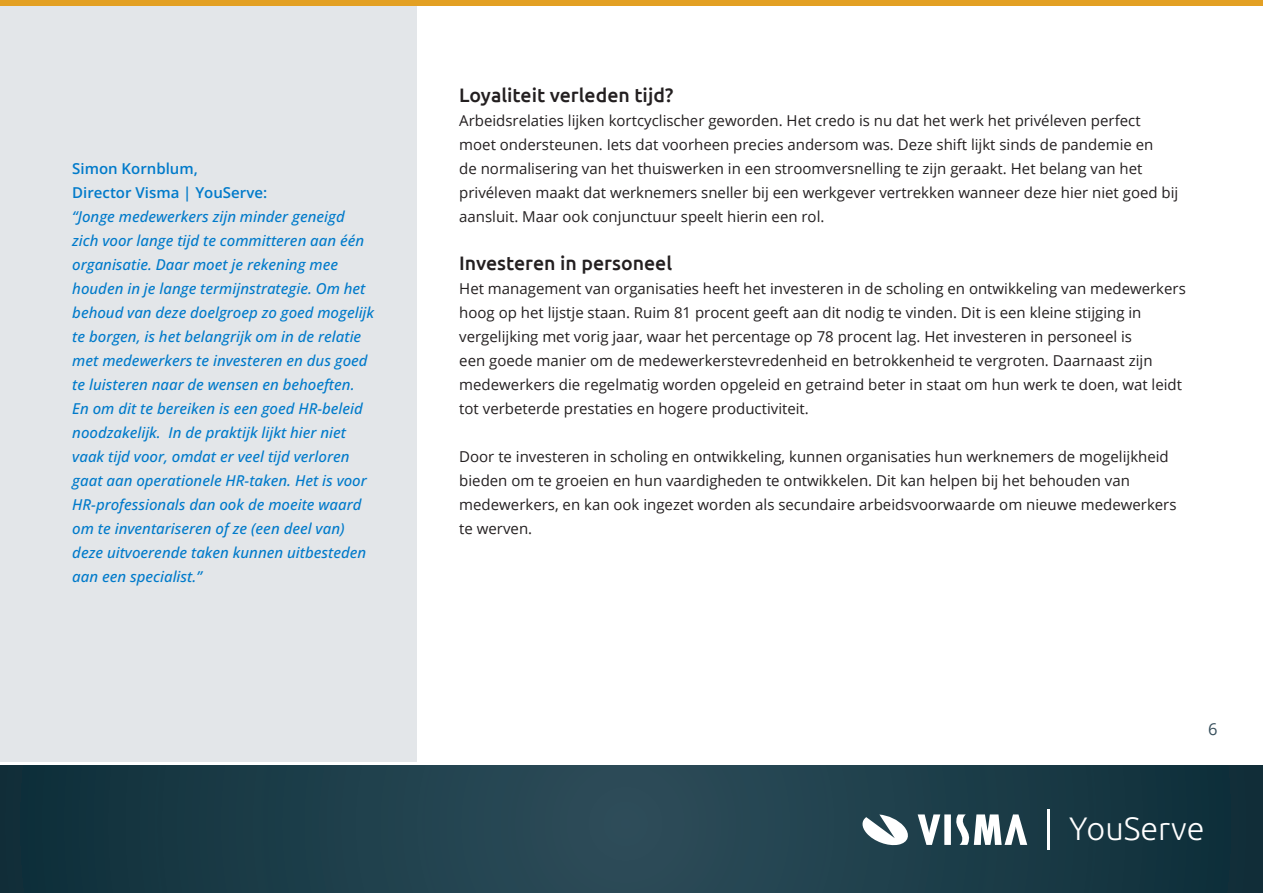
<style>
.page{position:relative;width:1263px;height:893px;background:#fff}
.page>*{position:absolute;margin:0;border:0;box-sizing:border-box;transform-origin:0 0}
.t1{font:300 32.4px "Ubuntu";color:#fff}
.SUBKOP{font:500 19.5px "Ubuntu";color:#231f20}
.t2{font:16.5px "Open Sans";color:#374f5c}
.PLAT{font:15px/24px "Open Sans";color:#231f20}
.QUOTE{font:italic 500 15px/24px "Open Sans";color:#007aca}
.SIMON_QUOTE{font:600 15px "Open Sans";color:#007aca}
</style>
<div class="page">
<svg style="left:0;top:765px;width:1263px;height:128px;background:#1d3d49"></svg>
<svg style="left:918px;top:814px;width:109px;height:31px"></svg>
<svg style="left:861px;top:814px;width:50px;height:33px"></svg>
<hr style="left:1047px;top:809px;width:3px;height:40px;background:#fff">
<div style="left:0;top:0;width:1263px;height:6px;background:#e3a023"></div>
<div style="left:0;top:6px;width:417px;height:755px;background:#e3e6e9"></div>
<p class="SIMON_QUOTE" style="left:72px;top:158px;width:127px">Simon Kornblum,</p>
<p class="SIMON_QUOTE" style="left:72px;top:182px;width:196px">Director Visma | YouServe:</p>
<p class="QUOTE" style="left:72px;top:204px;width:303px">“Jonge medewerkers zijn minder geneigd zich voor lange tijd te committeren aan één organisatie. Daar moet je rekening mee houden in je lange termijnstrategie. Om het behoud van deze doelgroep zo goed mogelijk te borgen, is het belangrijk om in de relatie met medewerkers te investeren en dus goed te luisteren naar de wensen en behoeften.<br>En om dit te bereiken is een goed HR-beleid noodzakelijk. In de praktijk lijkt hier niet vaak tijd voor, omdat er veel tijd verloren gaat aan operationele HR-taken. Het is voor HR-professionals dan ook de moeite waard om te inventariseren of ze (een deel van) deze uitvoerende taken kunnen uitbesteden aan een specialist.”</p>
<p class="SUBKOP" style="left:459px;top:83px;width:215px">Loyaliteit verleden tijd?</p>
<p class="PLAT" style="left:459px;top:108px;width:721px">Arbeidsrelaties lijken kortcyclischer geworden. Het credo is nu dat het werk het privéleven perfect moet ondersteunen. Iets dat voorheen precies andersom was. Deze shift lijkt sinds de pandemie en<br>de normalisering van het thuiswerken in een stroomversnelling te zijn geraakt. Het belang van het privéleven maakt dat werknemers sneller bij een werkgever vertrekken wanneer deze hier niet goed bij aansluit. Maar ook conjunctuur speelt hierin een rol.</p>
<p class="SUBKOP" style="left:459px;top:251px;width:214px">Investeren in personeel</p>
<p class="PLAT" style="left:459px;top:276px;width:728px">Het management van organisaties heeft het investeren in de scholing en ontwikkeling van medewerkers hoog op het lijstje staan. Ruim 81 procent geeft aan dit nodig te vinden. Dit is een kleine stijging in vergelijking met vorig jaar, waar het percentage op 78 procent lag. Het investeren in personeel is<br>een goede manier om de medewerkerstevredenheid en betrokkenheid te vergroten. Daarnaast zijn medewerkers die regelmatig worden opgeleid en getraind beter in staat om hun werk te doen, wat leidt tot verbeterde prestaties en hogere productiviteit.</p>
<p class="PLAT" style="left:459px;top:444px;width:719px">Door te investeren in scholing en ontwikkeling, kunnen organisaties hun werknemers de mogelijkheid bieden om te groeien en hun vaardigheden te ontwikkelen. Dit kan helpen bij het behouden van medewerkers, en kan ook ingezet worden als secundaire arbeidsvoorwaarde om nieuwe medewerkers te werven.</p>
<p class="t2" style="left:1208px;top:717px;width:11px">6</p>
<h1 class="t1" style="left:1069px;top:807px;width:137px">YouServe</h1>
</div>
